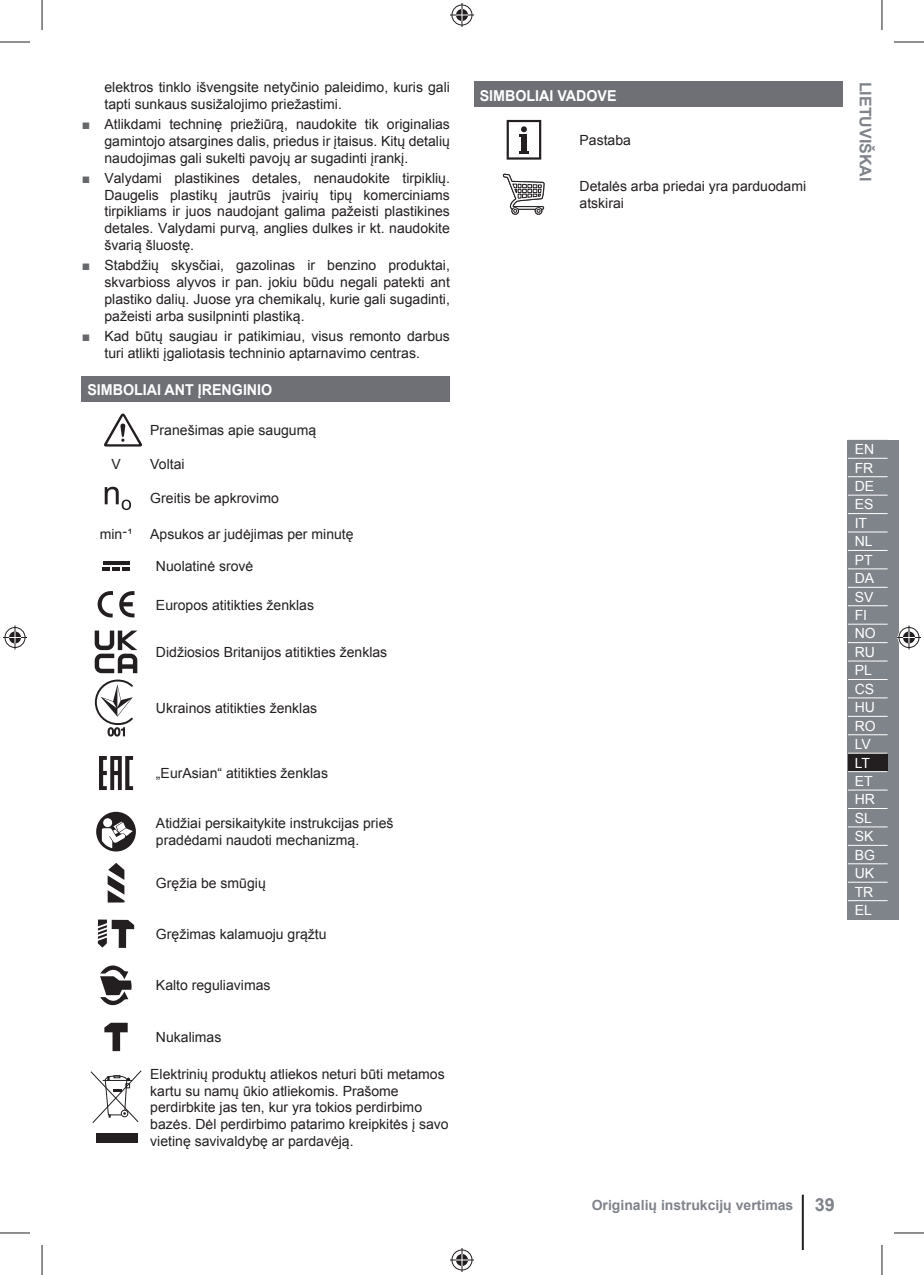
<style>
.page{position:relative;width:924px;height:1275px;background:#fff}
.page>*{position:absolute;margin:0;border:0;box-sizing:border-box;transform-origin:0 0}
.t1{font:700 16px "Arial";color:#7f838a}
.t2{font:700 15px "Arial";color:#fff;scale:.95 1}
.t3{font:14px/16.8px "Arial";color:#231f20}
.t4{font:14px/18.4px "Arial";color:#fff}
.t5{font:700 14px "Arial";color:#7f838a}
.s1{color:#66686c}
.s2{font-size:18px}
</style>
<div class="page">
<hr style="left:801px;top:1194px;width:2px;height:56px;background:#231f20">
<div style="left:847px;top:440px;width:51px;height:479px;background:#7f838a"></div>
<svg style="left:848px;top:457px;width:39px;height:445px"></svg>
<div style="left:847px;top:753px;width:40px;height:18px;background:#231f20"></div>
<hr style="left:847px;top:458px;width:40px;height:1px;background:#fff">
<hr style="left:847px;top:476px;width:40px;height:1px;background:#fff">
<hr style="left:847px;top:494px;width:40px;height:1px;background:#fff">
<hr style="left:847px;top:513px;width:40px;height:1px;background:#fff">
<hr style="left:847px;top:531px;width:40px;height:1px;background:#fff">
<hr style="left:847px;top:550px;width:40px;height:1px;background:#fff">
<hr style="left:847px;top:568px;width:40px;height:1px;background:#fff">
<hr style="left:847px;top:587px;width:40px;height:1px;background:#fff">
<hr style="left:847px;top:605px;width:40px;height:1px;background:#fff">
<hr style="left:847px;top:623px;width:40px;height:1px;background:#fff">
<hr style="left:847px;top:642px;width:40px;height:1px;background:#fff">
<hr style="left:847px;top:660px;width:40px;height:1px;background:#fff">
<hr style="left:847px;top:679px;width:40px;height:1px;background:#fff">
<hr style="left:847px;top:697px;width:40px;height:1px;background:#fff">
<hr style="left:847px;top:716px;width:40px;height:1px;background:#fff">
<hr style="left:847px;top:734px;width:40px;height:1px;background:#fff">
<hr style="left:847px;top:752px;width:40px;height:1px;background:#fff">
<hr style="left:847px;top:771px;width:40px;height:1px;background:#fff">
<hr style="left:847px;top:789px;width:40px;height:1px;background:#fff">
<hr style="left:847px;top:808px;width:40px;height:1px;background:#fff">
<hr style="left:847px;top:826px;width:40px;height:1px;background:#fff">
<hr style="left:847px;top:845px;width:40px;height:1px;background:#fff">
<hr style="left:847px;top:863px;width:40px;height:1px;background:#fff">
<hr style="left:847px;top:881px;width:40px;height:1px;background:#fff">
<hr style="left:847px;top:900px;width:40px;height:1px;background:#fff">
<div style="left:82px;top:376px;width:368px;height:25px;background:#6e7076"></div>
<svg style="left:104px;top:413px;width:38px;height:33px"></svg>
<svg style="left:105px;top:487px;width:26px;height:23px"></svg>
<hr style="left:102px;top:561px;width:27px;height:3px;background:#231f20">
<svg style="left:102px;top:567px;width:28px;height:3px"></svg>
<svg style="left:98px;top:591px;width:36px;height:27px"></svg>
<svg style="left:95px;top:630px;width:42px;height:43px"></svg>
<svg style="left:95px;top:679px;width:38px;height:57px"></svg>
<svg style="left:99px;top:756px;width:34px;height:34px"></svg>
<svg style="left:96px;top:812px;width:40px;height:39px"></svg>
<svg style="left:108px;top:863px;width:16px;height:39px"></svg>
<svg style="left:98px;top:919px;width:36px;height:29px"></svg>
<svg style="left:100px;top:965px;width:32px;height:40px"></svg>
<svg style="left:104px;top:1022px;width:24px;height:29px"></svg>
<svg style="left:90px;top:1070px;width:51px;height:53px"></svg>
<div style="left:96px;top:1133px;width:41px;height:10px;background:#231f20"></div>
<div style="left:474px;top:82px;width:367px;height:25px;background:#6e7076"></div>
<svg style="left:506px;top:120px;width:35px;height:40px"></svg>
<svg style="left:502px;top:173px;width:43px;height:42px"></svg>
<hr style="left:0;top:42px;width:30px;height:1px;background:#231f20">
<hr style="left:893px;top:42px;width:30px;height:1px;background:#231f20">
<hr style="left:0;top:1232px;width:30px;height:1px;background:#231f20">
<hr style="left:893px;top:1232px;width:30px;height:1px;background:#231f20">
<hr style="left:42px;top:0;width:1px;height:30px;background:#231f20">
<hr style="left:42px;top:1245px;width:1px;height:30px;background:#231f20">
<hr style="left:881px;top:0;width:1px;height:30px;background:#231f20">
<hr style="left:881px;top:1245px;width:1px;height:30px;background:#231f20">
<svg style="left:450px;top:3px;width:24px;height:24px"></svg>
<svg style="left:450px;top:1248px;width:24px;height:24px"></svg>
<svg style="left:3px;top:625px;width:24px;height:24px"></svg>
<svg style="left:897px;top:625px;width:23px;height:24px"></svg>
<p class="t3" style="left:104px;top:79px;width:347px">elektros tinklo išvengsite netyčinio paleidimo, kuris gali tapti sunkaus susižalojimo priežastimi.</p>
<p class="t3" style="left:104px;top:116px;width:347px;text-align:justify;text-indent:-23px"><span class="s1">■</span> Atlikdami techninę priežiūrą, naudokite tik originalias gamintojo atsargines dalis, priedus ir įtaisus. Kitų detalių naudojimas gali sukelti pavojų ar sugadinti įrankį.</p>
<p class="t3" style="left:104px;top:169px;width:347px;text-align:justify;text-indent:-23px"><span class="s1">■</span> Valydami plastikines detales, nenaudokite tirpiklių.<br>Daugelis plastikų jautrūs įvairių tipų komerciniams tirpikliams ir juos naudojant galima pažeisti plastikines detales. Valydami purvą, anglies dulkes ir kt. naudokite švarią šluostę.</p>
<p class="t3" style="left:104px;top:257px;width:347px;text-align:justify;text-indent:-23px"><span class="s1">■</span> Stabdžių skysčiai, gazolinas ir benzino produktai, skvarbioss alyvos ir pan. jokiu būdu negali patekti ant plastiko dalių. Juose yra chemikalų, kurie gali sugadinti, pažeisti arba susilpninti plastiką.</p>
<p class="t3" style="left:82px;top:327px;width:369px;text-align:center"><span class="s1">■</span> Kad būtų saugiau ir patikimiau, visus remonto darbus turi atlikti įgaliotasis techninio aptarnavimo centras.</p>
<p class="t2" style="left:87px;top:381px;width:196px">SIMBOLIAI ANT ĮRENGINIO</p>
<p class="t3" style="left:150px;top:422px;width:167px">Pranešimas apie saugumą</p>
<p class="t3" style="left:111px;top:456px;width:11px">V</p>
<p class="t3" style="left:150px;top:456px;width:36px">Voltai</p>
<p class="t3" style="left:150px;top:489px;width:130px">Greitis be apkrovimo</p>
<p class="t3" style="left:100px;top:526px;width:34px">min־¹</p>
<p class="t3" style="left:150px;top:526px;width:205px">Apsukos ar judėjimas per minutę</p>
<p class="t3" style="left:156px;top:558px;width:99px">Nuolatinė srovė</p>
<p class="t3" style="left:156px;top:596px;width:159px">Europos atitikties ženklas</p>
<p class="t3" style="left:156px;top:644px;width:233px">Didžiosios Britanijos atitikties ženklas</p>
<p class="t3" style="left:156px;top:700px;width:163px">Ukrainos atitikties ženklas</p>
<p class="t3" style="left:156px;top:765px;width:173px">„EurAsian“ atitikties ženklas</p>
<p class="t3" style="left:156px;top:815px;width:239px">Atidžiai persikaitykite instrukcijas prieš pradėdami naudoti mechanizmą.</p>
<p class="t3" style="left:156px;top:874px;width:111px">Gręžia be smūgių</p>
<p class="t3" style="left:156px;top:925px;width:172px">Gręžimas kalamuoju grąžtu</p>
<p class="t3" style="left:156px;top:977px;width:116px">Kalto reguliavimas</p>
<p class="t3" style="left:156px;top:1028px;width:67px">Nukalimas</p>
<p class="t3" style="left:150px;top:1065px;width:300px">Elektrinių produktų atliekos neturi būti metamos kartu su namų ūkio atliekomis. Prašome perdirbkite jas ten, kur yra tokios perdirbimo bazės. Dėl perdirbimo patarimo kreipkitės į savo vietinę savivaldybę ar pardavėją.</p>
<p class="t2" style="left:479px;top:87px;width:145px">SIMBOLIAI VADOVE</p>
<p class="t3" style="left:579px;top:132px;width:53px">Pastaba</p>
<p class="t3" style="left:579px;top:178px;width:228px">Detalės arba priedai yra parduodami atskirai</p>
<p class="t1" style="left:874px;top:82px;width:101px;rotate:90deg">LIETUVIŠKAI</p>
<p class="t4" style="left:854px;top:440px;width:22px">EN<br>FR<br>DE<br>ES<br>IT<br>NL<br>PT<br>DA<br>SV<br>FI<br>NO<br>RU<br>PL<br>CS<br>HU<br>RO<br>LV<br>LT<br>ET<br>HR<br>SL<br>SK<br>BG<br>UK<br>TR<br>EL</p>
<p class="t5" style="left:591px;top:1197px;width:244px">Originalių instrukcijų vertimas <span class="s2">39</span></p>
</div>
